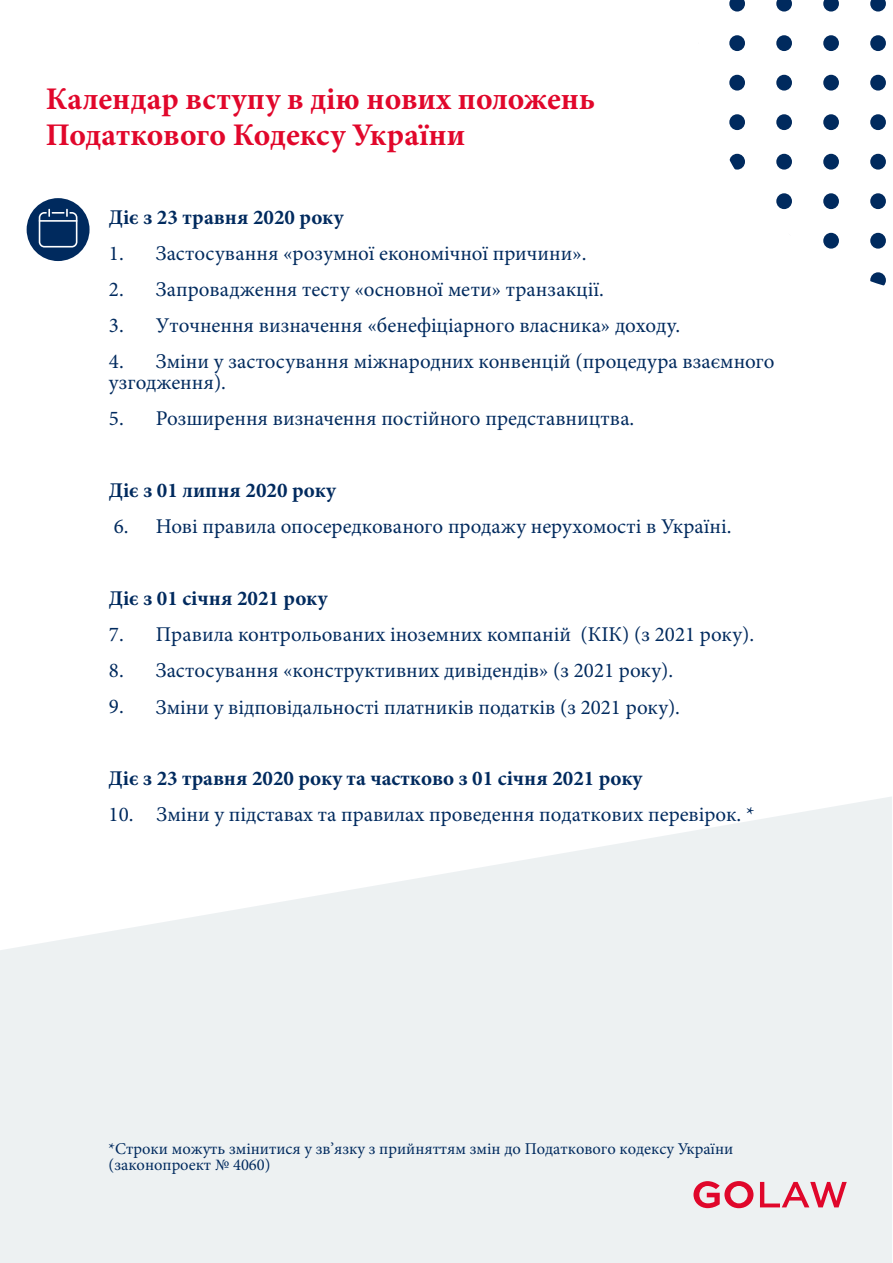
<style>
.page{position:relative;width:893px;height:1263px;background:#fff}
.page>*{position:absolute;margin:0;border:0;box-sizing:border-box;transform-origin:0 0}
.t1{font:700 31.5px/36px "Minion Pro";color:#e1072b}
.t2{font:21px/21px "Minion Pro";color:#002a5e}
.t3{font:700 21px "Minion Pro";color:#002a5e}
.t4{font:16.5px/16.5px "Minion Pro";color:#002a5e}
</style>
<div class="page">
<svg style="left:0;top:797px;width:892px;height:466px;fill:#edf1f2"></svg>
<svg style="left:729px;top:0;width:16px;height:12px"></svg>
<svg style="left:776px;top:0;width:16px;height:12px"></svg>
<svg style="left:823px;top:0;width:16px;height:12px"></svg>
<svg style="left:870px;top:0;width:16px;height:12px"></svg>
<div style="left:729px;top:35px;width:16px;height:16px;background:#002a5e;border-radius:50%"></div>
<div style="left:776px;top:35px;width:16px;height:16px;background:#002a5e;border-radius:50%"></div>
<div style="left:823px;top:35px;width:16px;height:16px;background:#002a5e;border-radius:50%"></div>
<div style="left:870px;top:35px;width:16px;height:16px;background:#002a5e;border-radius:50%"></div>
<div style="left:729px;top:75px;width:16px;height:16px;background:#002a5e;border-radius:50%"></div>
<div style="left:776px;top:75px;width:16px;height:16px;background:#002a5e;border-radius:50%"></div>
<div style="left:823px;top:75px;width:16px;height:16px;background:#002a5e;border-radius:50%"></div>
<div style="left:870px;top:75px;width:16px;height:16px;background:#002a5e;border-radius:50%"></div>
<div style="left:729px;top:114px;width:16px;height:16px;background:#002a5e;border-radius:50%"></div>
<div style="left:776px;top:114px;width:16px;height:16px;background:#002a5e;border-radius:50%"></div>
<div style="left:823px;top:114px;width:16px;height:16px;background:#002a5e;border-radius:50%"></div>
<div style="left:870px;top:114px;width:16px;height:16px;background:#002a5e;border-radius:50%"></div>
<svg style="left:729px;top:154px;width:16px;height:16px"></svg>
<div style="left:776px;top:154px;width:16px;height:16px;background:#002a5e;border-radius:50%"></div>
<div style="left:823px;top:154px;width:16px;height:16px;background:#002a5e;border-radius:50%"></div>
<div style="left:870px;top:154px;width:16px;height:16px;background:#002a5e;border-radius:50%"></div>
<div style="left:776px;top:193px;width:16px;height:16px;background:#002a5e;border-radius:50%"></div>
<div style="left:823px;top:193px;width:16px;height:16px;background:#002a5e;border-radius:50%"></div>
<div style="left:870px;top:193px;width:16px;height:16px;background:#002a5e;border-radius:50%"></div>
<div style="left:823px;top:233px;width:16px;height:16px;background:#002a5e;border-radius:50%"></div>
<div style="left:870px;top:233px;width:16px;height:16px;background:#002a5e;border-radius:50%"></div>
<svg style="left:870px;top:272px;width:16px;height:16px"></svg>
<div style="left:27px;top:198px;width:63px;height:63px;background:#002a5e;border-radius:50%"></div>
<svg style="left:39px;top:209px;width:38px;height:38px"></svg>
<svg style="left:760px;top:1182px;width:87px;height:25px;background:#e89aa8"></svg>
<svg style="left:693px;top:1181px;width:60px;height:27px;background:#e68394"></svg>
<h1 class="t1" style="left:46px;top:81px;width:551px">Календар вступу в дію нових положень<br>Податкового Кодексу України</h1>
<p class="t3" style="left:109px;top:202px;width:236px">Діє з 23 травня 2020 року</p>
<p class="t2" style="left:109px;top:242px;width:479px">1. Застосування «розумної економічної причини».</p>
<p class="t2" style="left:109px;top:278px;width:496px">2. Запровадження тесту «основної мети» транзакції.</p>
<p class="t2" style="left:109px;top:314px;width:573px">3. Уточнення визначення «бенефіціарного власника» доходу.</p>
<p class="t2" style="left:109px;top:350px;width:667px">4. Зміни у застосування міжнародних конвенцій (процедура взаємного узгодження).</p>
<p class="t2" style="left:109px;top:407px;width:527px">5. Розширення визначення постійного представництва.</p>
<p class="t3" style="left:109px;top:475px;width:229px">Діє з 01 липня 2020 року</p>
<p class="t2" style="left:114px;top:515px;width:619px">6. Нові правила опосередкованого продажу нерухомості в Україні.</p>
<p class="t3" style="left:109px;top:583px;width:220px">Діє з 01 січня 2021 року</p>
<p class="t2" style="left:109px;top:623px;width:647px">7. Правила контрольованих іноземних компаній (КІК) (з 2021 року).</p>
<p class="t2" style="left:109px;top:659px;width:566px">8. Застосування «конструктивних дивідендів» (з 2021 року).</p>
<p class="t2" style="left:109px;top:697px;width:573px">9. Зміни у відповідальності платників податків (з 2021 року).</p>
<p class="t3" style="left:109px;top:763px;width:535px">Діє з 23 травня 2020 року та частково з 01 січня 2021 року</p>
<p class="t2" style="left:109px;top:804px;width:647px">10. Зміни у підставах та правилах проведення податкових перевірок. *</p>
<p class="t4" style="left:109px;top:1140px;width:626px">*Строки можуть змінитися у зв’язку з прийняттям змін до Податкового кодексу України (законопроект № 4060)</p>
</div>
